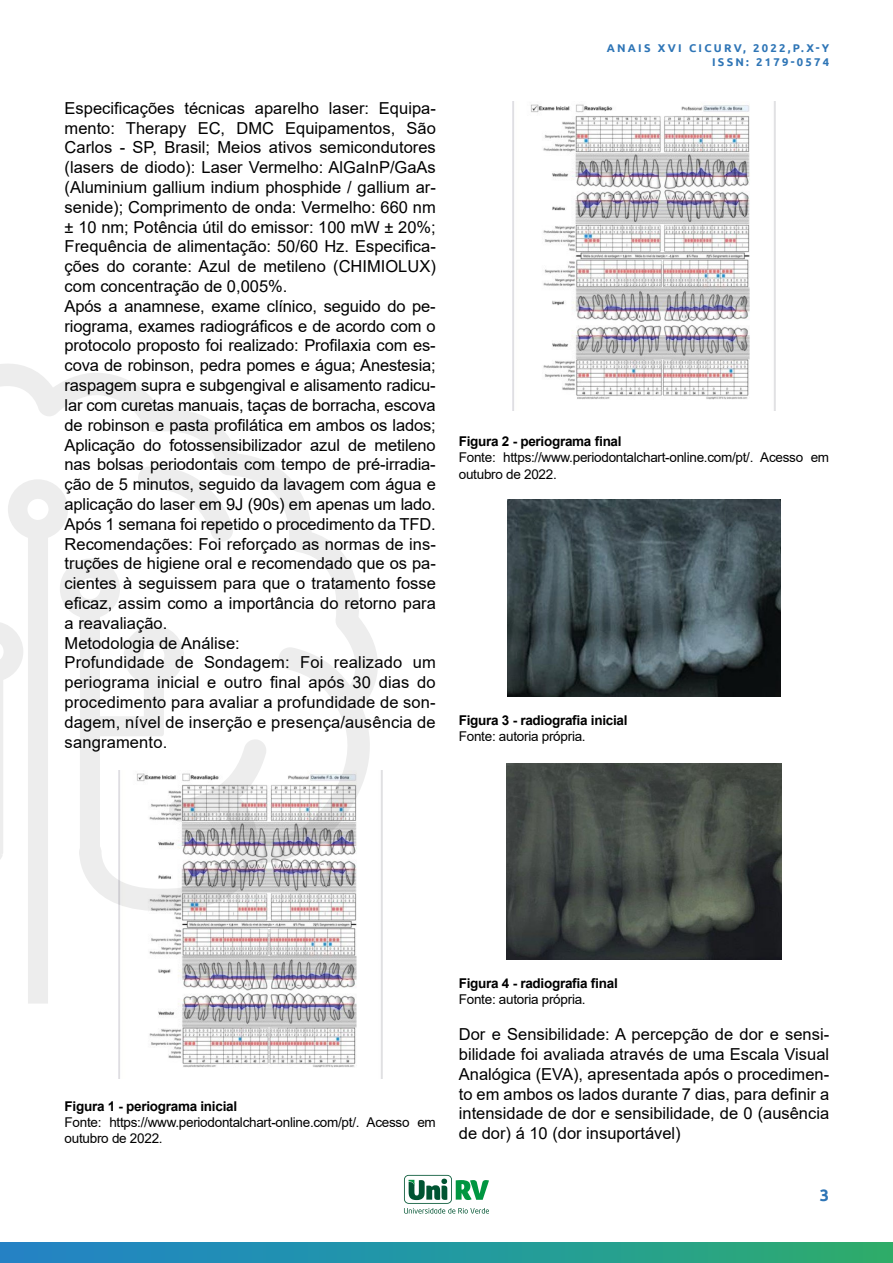
<style>
.page{position:relative;width:893px;height:1263px;background:#fff}
.page>*{position:absolute;margin:0;border:0;box-sizing:border-box;transform-origin:0 0}
.t1{font:16.5px/19.8px "Arial";color:#000}
.t2{font:700 16.5px "Ubuntu";color:#2e75b6}
.t3{font:13.5px/16.2px "Arial";letter-spacing:-.02em;color:#000}
.t4{font:700 13.5px "Arial";letter-spacing:-.02em;color:#000}
.t5{font:700 11.25px/13.5px "Ubuntu";letter-spacing:.2em;color:#2e75b6;text-align:right}
</style>
<div class="page">
<div style="left:0;top:1242px;width:893px;height:21px;background:linear-gradient(to right,#1f83cd,#2bad70)"></div>
<div style="left:28px;top:911px;width:20px;height:92px;background:#ededed"></div>
<svg style="left:0;top:364px;width:378px;height:547px"></svg>
<svg style="left:138px;top:464px;width:95px;height:78px"></svg>
<svg style="left:404px;top:1175px;width:85px;height:38px"></svg>
<img style="left:118px;top:770px;width:264px;height:309px">
<img style="left:512px;top:102px;width:264px;height:308px">
<img style="left:508px;top:500px;width:272px;height:196px">
<img style="left:507px;top:763px;width:274px;height:197px">
<p class="t1" style="left:65px;top:98px;width:373px">Especificações técnicas aparelho laser: Equipa&shy;mento: Therapy EC, DMC Equipamentos, São Carlos - SP, Brasil; Meios ativos semicondutores (lasers de diodo): Laser Vermelho: AlGaInP/GaAs (Aluminium gallium indium phosphide / gallium ar&shy;senide); Comprimento de onda: Vermelho: 660 nm ± 10 nm; Potência útil do emissor: 100 mW ± 20%; Frequência de alimentação: 50/60 Hz. Especifica&shy;ções do corante: Azul de metileno (CHIMIOLUX) com concentração de 0,005%.<br>Após a anamnese, exame clínico, seguido do pe&shy;riograma, exames radiográficos e de acordo com o protocolo proposto foi realizado: Profilaxia com es&shy;cova de robinson, pedra pomes e água; Anestesia; raspagem supra e subgengival e alisamento radicu&shy;lar com curetas manuais, taças de borracha, escova de robinson e pasta profilática em ambos os lados; Aplicação do fotossensibilizador azul de metileno nas bolsas periodontais com tempo de pré-irradia&shy;ção de 5 minutos, seguido da lavagem com água e aplicação do laser em 9J (90s) em apenas um lado.<br>Após 1 semana foi repetido o procedimento da TFD.<br>Recomendações: Foi reforçado as normas de ins&shy;truções de higiene oral e recomendado que os pa&shy;cientes à seguissem para que o tratamento fosse eficaz, assim como a importância do retorno para a reavaliação.<br>Metodologia de Análise:<br>Profundidade de Sondagem: Foi realizado um periograma inicial e outro final após 30 dias do procedimento para avaliar a profundidade de son&shy;dagem, nível de inserção e presença/ausência de sangramento.</p>
<p class="t5" style="left:607px;top:41px;width:224px">ANAIS XVI CICURV, 2022,P.X-Y<br>ISSN: 2179-0574</p>
<p class="t4" style="left:459px;top:432px;width:164px">Figura 2 - periograma final</p>
<p class="t3" style="left:459px;top:449px;width:372px">Fonte: https://www.periodontalchart-online.com/pt/. Acesso em outubro de 2022.</p>
<p class="t4" style="left:459px;top:711px;width:170px">Figura 3 - radiografia inicial</p>
<p class="t3" style="left:459px;top:728px;width:128px">Fonte: autoria própria.</p>
<p class="t4" style="left:65px;top:1096px;width:174px">Figura 1 - periograma inicial</p>
<p class="t3" style="left:65px;top:1114px;width:373px">Fonte: https://www.periodontalchart-online.com/pt/. Acesso em outubro de 2022.</p>
<p class="t4" style="left:459px;top:974px;width:161px">Figura 4 - radiografia final</p>
<p class="t3" style="left:459px;top:991px;width:128px">Fonte: autoria própria.</p>
<p class="t1" style="left:459px;top:1024px;width:372px;text-align:justify">Dor e Sensibilidade: A percepção de dor e sensi&shy;bilidade foi avaliada através de uma Escala Visual Analógica (EVA), apresentada após o procedimen&shy;to em ambos os lados durante 7 dias, para definir a intensidade de dor e sensibilidade, de 0 (ausência de dor) á 10 (dor insuportável)</p>
<p class="t2" style="left:820px;top:1185px;width:11px">3</p>
</div>
